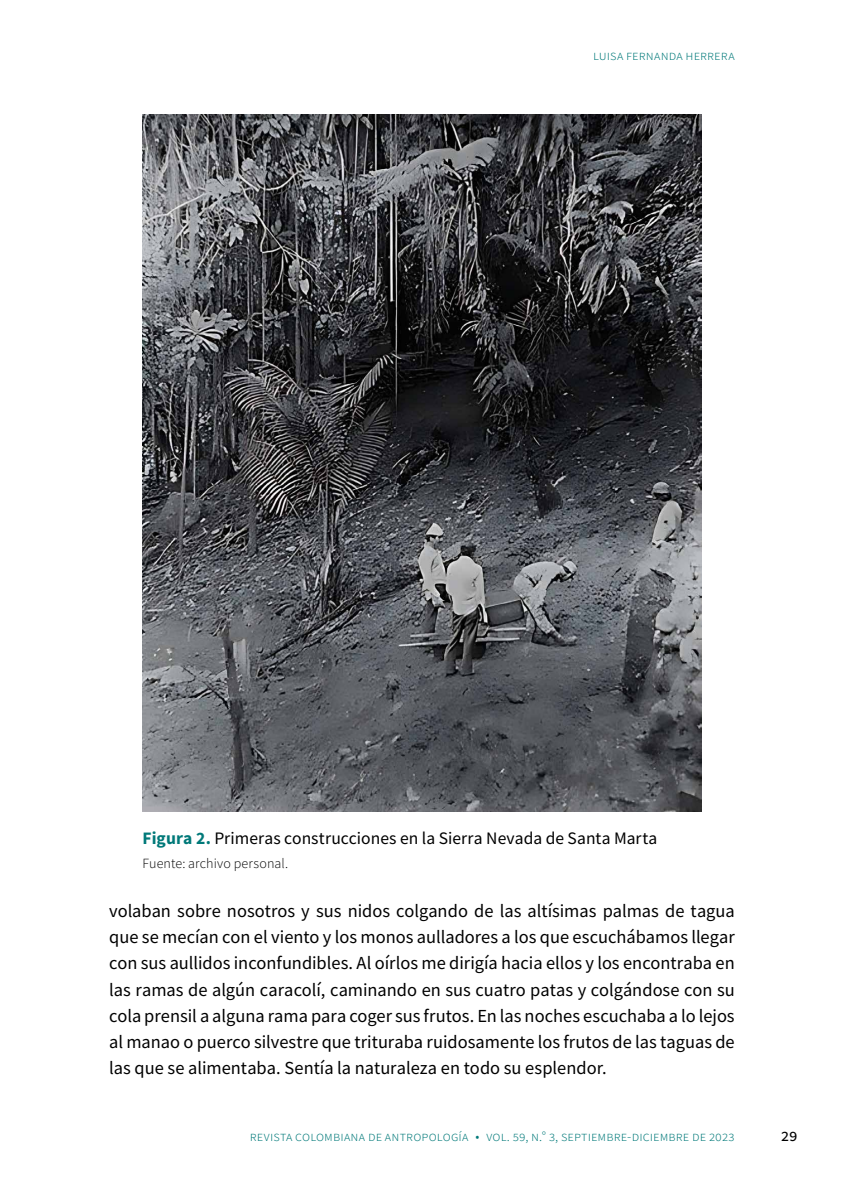
<style>
.page{position:relative;width:844px;height:1191px;background:#fff}
.page>*{position:absolute;margin:0;border:0;box-sizing:border-box;transform-origin:0 0}
.t1{font:18.38px/26.2px "Source Sans Pro";color:#000;text-align:justify}
.t2{font:17.5px "Source Sans Pro";letter-spacing:.005em;color:#000}
.t3{font:300 14px "Source Sans Pro";letter-spacing:.005em;color:#007979}
.t4{font:300 14px "Source Sans Pro";letter-spacing:.01em;color:#000}
.s1{font-weight:700;color:#007979}
</style>
<div class="page">
<img style="left:143px;top:114px;width:558px;height:697px">
<p class="t3" style="left:593px;top:47px;width:48px">LUISA FERNANDA</p>
<p class="t3" style="left:685px;top:47px;width:16px">HERRERA</p>
<p class="t2" style="left:142px;top:826px;width:516px"><span class="s1">Figura 2.</span> Primeras construcciones en la Sierra Nevada de Santa Marta</p>
<p class="t4" style="left:142px;top:854px;width:147px">Fuente: archivo personal.</p>
<p class="t1" style="left:109px;top:897px;width:627px">volaban sobre nosotros y sus nidos colgando de las altísimas palmas de tagua que se mecían con el viento y los monos aulladores a los que escuchábamos llegar con sus aullidos inconfundibles. Al oírlos me dirigía hacia ellos y los encontraba en las ramas de algún caracolí, caminando en sus cuatro patas y colgándose con su cola prensil a alguna rama para coger sus frutos. En las noches escuchaba a lo lejos al manao o puerco silvestre que trituraba ruidosamente los frutos de las taguas de las que se alimentaba. Sentía la naturaleza en todo su esplendor.</p>
<p class="t3" style="left:250px;top:1128px;width:486px">revista colombiana de antropología • Vol. 59, N.° 3, septiembre-diciembre de 2023</p>
<p class="t2" style="left:780px;top:1124px;width:18px">29</p>
</div>
